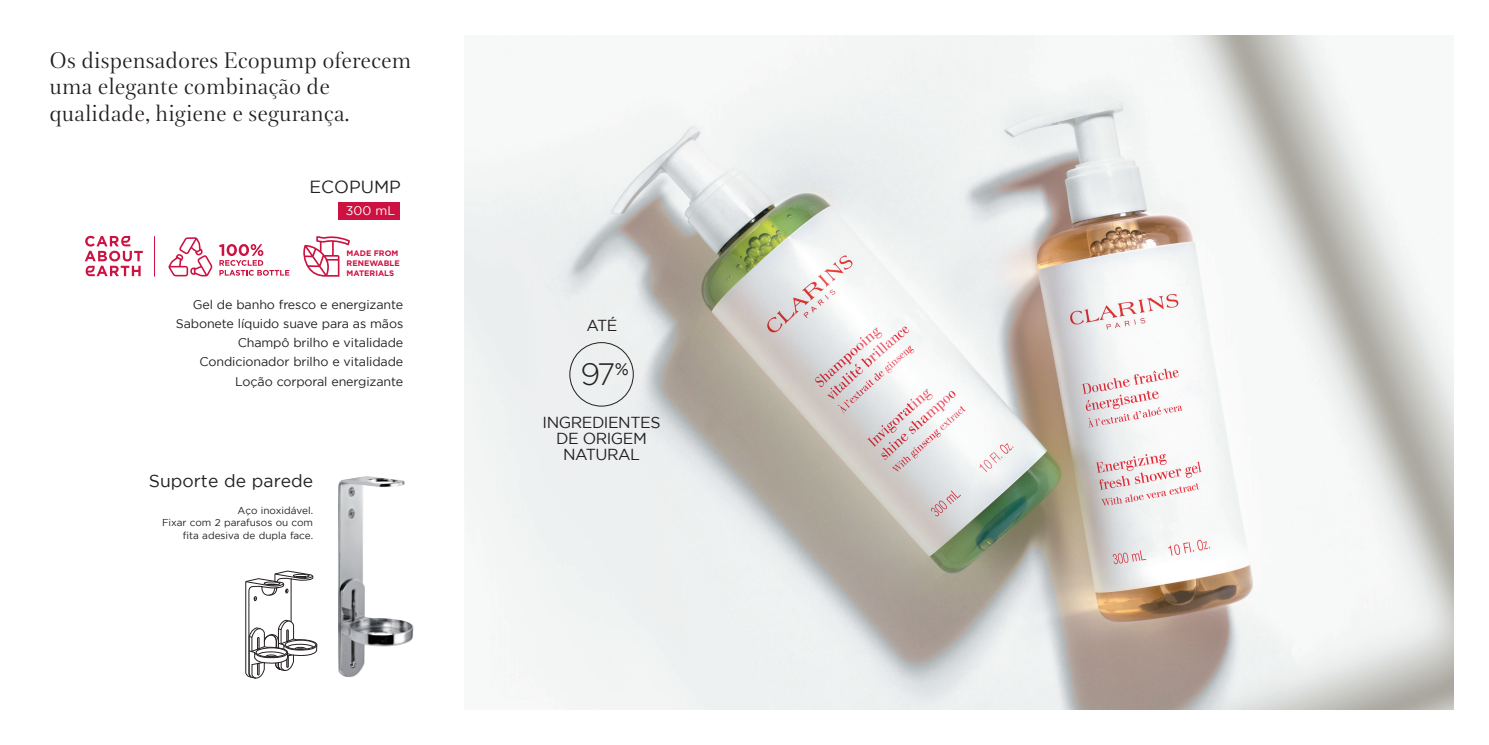
<style>
.page{position:relative;width:1489px;height:745px;background:#fff}
.page>*{position:absolute;margin:0;border:0;box-sizing:border-box;transform-origin:0 0}
.t1{font:300 31px "Gotham";color:#231f20}
.t2{font:23.75px/26.2px "Clarins";color:#231f20}
.t3{font:17.5px "Gotham";color:#231f20}
.t4{font:15.88px/15.9px "Gotham";letter-spacing:-.03em;color:#231f20;text-align:center}
.t5{font:12.5px/19.1px "Gotham";letter-spacing:-.01em;color:#231f20;text-align:right}
.t6{font:12.5px "Gotham";color:#fff}
.t7{font:10px/12.5px "Gotham";color:#231f20;text-align:right}
.t8{font:700 8px/10px "Gotham";color:#cd1141}
</style>
<div class="page">
<svg style="left:245px;top:570px;width:72px;height:108px"></svg>
<img style="left:338px;top:476px;width:76px;height:201px">
<img style="left:464px;top:35px;width:989px;height:674px">
<div style="left:569px;top:342px;width:64px;height:64px;border:1px solid #231f20;border-radius:50%"></div>
<div style="left:339px;top:202px;width:61px;height:18px;background:#cd1141"></div>
<svg style="left:85px;top:236px;width:58px;height:40px"></svg>
<hr style="left:154px;top:236px;width:1px;height:40px;background:#cd1141">
<svg style="left:303px;top:236px;width:47px;height:40px"></svg>
<svg style="left:219px;top:244px;width:70px;height:31px"></svg>
<svg style="left:168px;top:237px;width:44px;height:39px"></svg>
<h2 class="t2" style="left:50px;top:46px;width:363px">Os dispensadores Ecopump oferecem uma elegante combinação de qualidade, higiene e segurança.</h2>
<h3 class="t3" style="left:309px;top:177px;width:93px">ECOPUMP</h3>
<p class="t6" style="left:346px;top:204px;width:51px">300 mL</p>
<p class="t8" style="left:346px;top:248px;width:55px">MADE FROM<br>RENEWABLE<br>MATERIALS</p>
<p class="t5" style="left:176px;top:294px;width:229px">Gel de banho fresco e energizante<br>Sabonete líquido suave para as mãos<br>Champô brilho e vitalidade<br>Condicionador brilho e vitalidade<br>Loção corporal energizante</p>
<h3 class="t3" style="left:149px;top:471px;width:166px">Suporte de parede</h3>
<p class="t7" style="left:162px;top:503px;width:153px">Aço inoxidável.<br>Fixar com 2 parafusos ou com fita adesiva de dupla face.</p>
<p class="t4" style="left:586px;top:317px;width:33px">ATÉ</p>
<h1 class="t1" style="left:580px;top:356px;width:50px">97<sup>%</sup></h1>
<p class="t4" style="left:542px;top:413px;width:119px">INGREDIENTES<br>DE ORIGEM<br>NATURAL</p>
</div>
